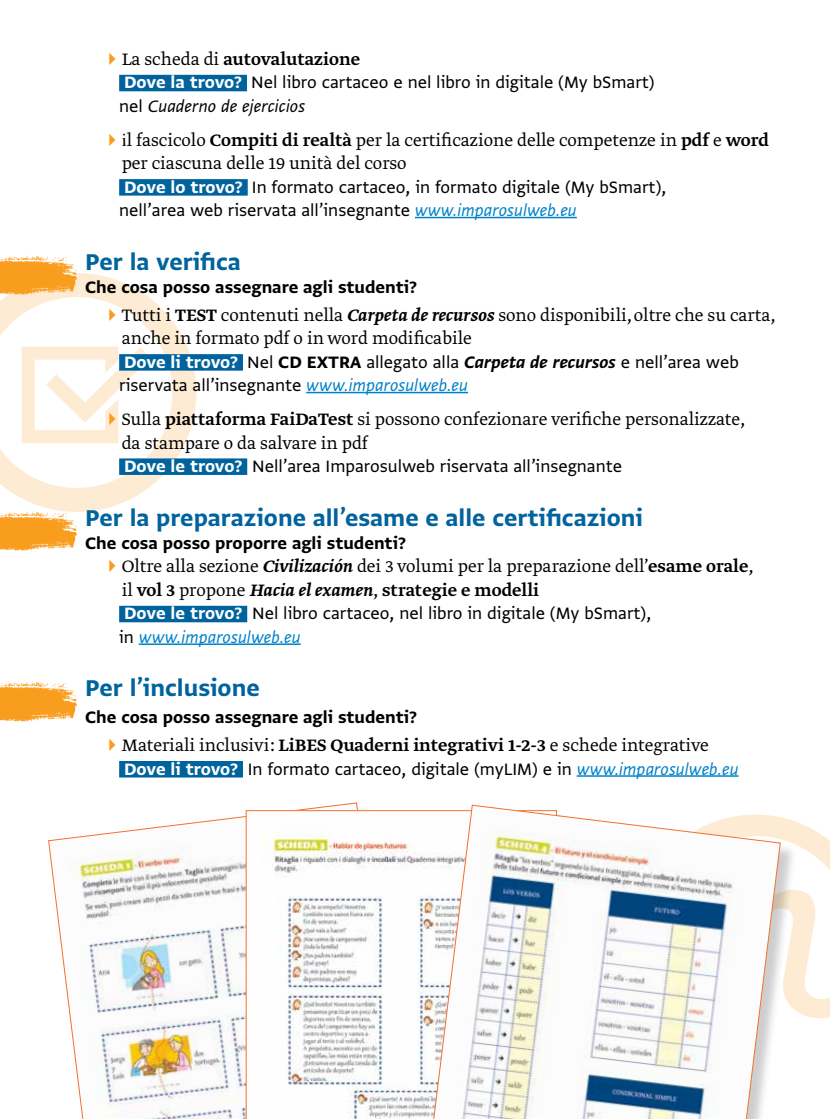
<style>
.page{position:relative;width:830px;height:1119px;background:#fff}
.page>*{position:absolute;margin:0;border:0;box-sizing:border-box;transform-origin:0 0}
.t1{font:27px "Greta Sans Std Bld";color:#00639e}
.t2{font:19.5px/23.4px "Greta Sans Std";color:#000}
.t3{font:300 19.5px/23.4px "Greta Text Pro";color:#000}
.t4{font:19.5px "Greta Sans Std Bld";color:#000}
.t5{font:19.5px "Greta Text Pro Medium Min";color:#000}
.s1{color:#f99d1f}
.s2{font-family:"Greta Text Pro";font-weight:300}
.s3{font-family:"Greta Sans Std Bld";color:#fff}
.s4{font-style:italic}
.s5{font-family:"Times";font-weight:400;font-size:18px}
.s6{font-family:"Greta Text Pro Medium Min";font-weight:400}
.s7{font-style:italic;color:#0082c9}
.s8{font-weight:500;font-style:italic}
.s9{font-family:"Greta Sans Std Bld"}
.s10{font-family:"Greta Sans Std Bld Ita"}
.s11{font-family:"Greta Text Pro";font-weight:500;font-style:italic}
</style>
<div class="page">
<svg style="left:797px;top:822px;width:32px;height:196px"></svg>
<svg style="left:0;top:273px;width:196px;height:239px"></svg>
<svg style="left:22px;top:346px;width:128px;height:97px"></svg>
<div style="left:119px;top:75px;width:128px;height:16px;background:#00639e"></div>
<div style="left:119px;top:179px;width:128px;height:16px;background:#00639e"></div>
<hr style="left:415px;top:217px;width:161px;height:1px;background:#0082c9">
<div style="left:119px;top:354px;width:124px;height:16px;background:#00639e"></div>
<hr style="left:306px;top:392px;width:162px;height:1px;background:#0082c9">
<div style="left:119px;top:458px;width:128px;height:17px;background:#00639e"></div>
<div style="left:119px;top:605px;width:128px;height:17px;background:#00639e"></div>
<hr style="left:139px;top:643px;width:161px;height:2px;background:#0082c9">
<div style="left:119px;top:761px;width:124px;height:16px;background:#00639e"></div>
<hr style="left:576px;top:775px;width:162px;height:1px;background:#0082c9">
<img style="left:0;top:254px;width:86px;height:46px">
<img style="left:0;top:510px;width:86px;height:41px">
<img style="left:0;top:680px;width:78px;height:42px">
<svg style="left:48px;top:802px;width:316px;height:316px"></svg>
<svg style="left:246px;top:810px;width:182px;height:308px"></svg>
<div style="left:429px;top:806px;width:368px;height:312px;background:#000;opacity:.2"></div>
<svg style="left:428px;top:804px;width:352px;height:314px"></svg>
<p class="t5" style="left:102px;top:47px;width:259px"><span class="s1">✔</span><span class="s2">La scheda di</span> autovalutazione</p>
<p class="t2" style="left:119px;top:70px;width:536px"><span class="s3">Dove la trovo?</span> Nel libro cartaceo e nel libro in digitale (My bSmart) nel <span class="s4">Cuaderno de ejercicios</span></p>
<p class="t3" style="left:122px;top:129px;width:648px;text-indent:-19px"><span class="s1">✔</span><span class="s5">i</span>l fascicolo <span class="s6">Compiti di realtà</span> per la certificazione delle competenze in <span class="s6">pdf</span> e <span class="s6">word </span>per ciascuna delle 19 unità del corso</p>
<p class="t2" style="left:119px;top:175px;width:548px"><span class="s3">Dove lo trovo?</span> In formato cartaceo, in formato digitale (My bSmart), nell’area web riservata all’insegnante <span class="s7">www.imparosulweb.eu</span></p>
<h1 class="t1" style="left:85px;top:246px;width:157px">Per la verifica</h1>
<p class="t4" style="left:85px;top:276px;width:333px">Che cosa posso assegnare agli studenti?</p>
<p class="t3" style="left:122px;top:304px;width:655px;text-indent:-20px"><span class="s1">✔</span>Tutti i <span class="s6">TEST</span> contenuti nella <span class="s8">Carpeta de recursos</span> sono disponibili, oltre che su carta, anche in formato pdf o in word modificabile</p>
<p class="t2" style="left:119px;top:350px;width:621px"><span class="s3">Dove li trovo?</span> Nel <span class="s9">CD EXTRA</span> allegato alla <span class="s10">Carpeta de recursos</span> e nell’area web riservata all’insegnante <span class="s7">www.imparosulweb.eu</span></p>
<p class="t3" style="left:122px;top:408px;width:625px;text-indent:-20px"><span class="s1">✔</span>Sulla <span class="s6">piattaforma FaiDaTest</span> si possono confezionare verifiche personalizzate, da stampare o da salvare in pdf</p>
<p class="t2" style="left:124px;top:454px;width:499px"><span class="s3">Dove le trovo?</span> Nell’area Imparosulweb riservata all’insegnante</p>
<h1 class="t1" style="left:85px;top:501px;width:559px">Per la preparazione all’esame e alle certificazioni</h1>
<p class="t4" style="left:85px;top:531px;width:322px">Che cosa posso proporre agli studenti?</p>
<p class="t3" style="left:102px;top:555px;width:652px"><span class="s1">✔</span>Oltre alla sezione <span class="s8">Civilización</span> dei 3 volumi per la preparazione dell’<span class="s6">esame orale</span>,</p>
<p class="t5" style="left:122px;top:577px;width:418px"><span class="s2">il</span> vol 3 <span class="s2">propone</span> <span class="s11">Hacia el examen</span><span class="s2">,</span> strategie e modelli</p>
<p class="t2" style="left:119px;top:601px;width:533px"><span class="s3">Dove le trovo?</span> Nel libro cartaceo, nel libro in digitale (My bSmart), in <span class="s7">www.imparosulweb.eu</span></p>
<h1 class="t1" style="left:85px;top:672px;width:176px">Per l’inclusione</h1>
<p class="t4" style="left:85px;top:706px;width:333px">Che cosa posso assegnare agli studenti?</p>
<p class="t3" style="left:102px;top:734px;width:608px"><span class="s1">✔</span>Materiali inclusivi: <span class="s6">LiBES Quaderni integrativi 1-2-3</span> e schede integrative</p>
<p class="t2" style="left:124px;top:756px;width:615px"><span class="s3">Dove li trovo?</span> In formato cartaceo, digitale (myLIM) e in <span class="s7">www.imparosulweb.eu</span></p>
</div>
